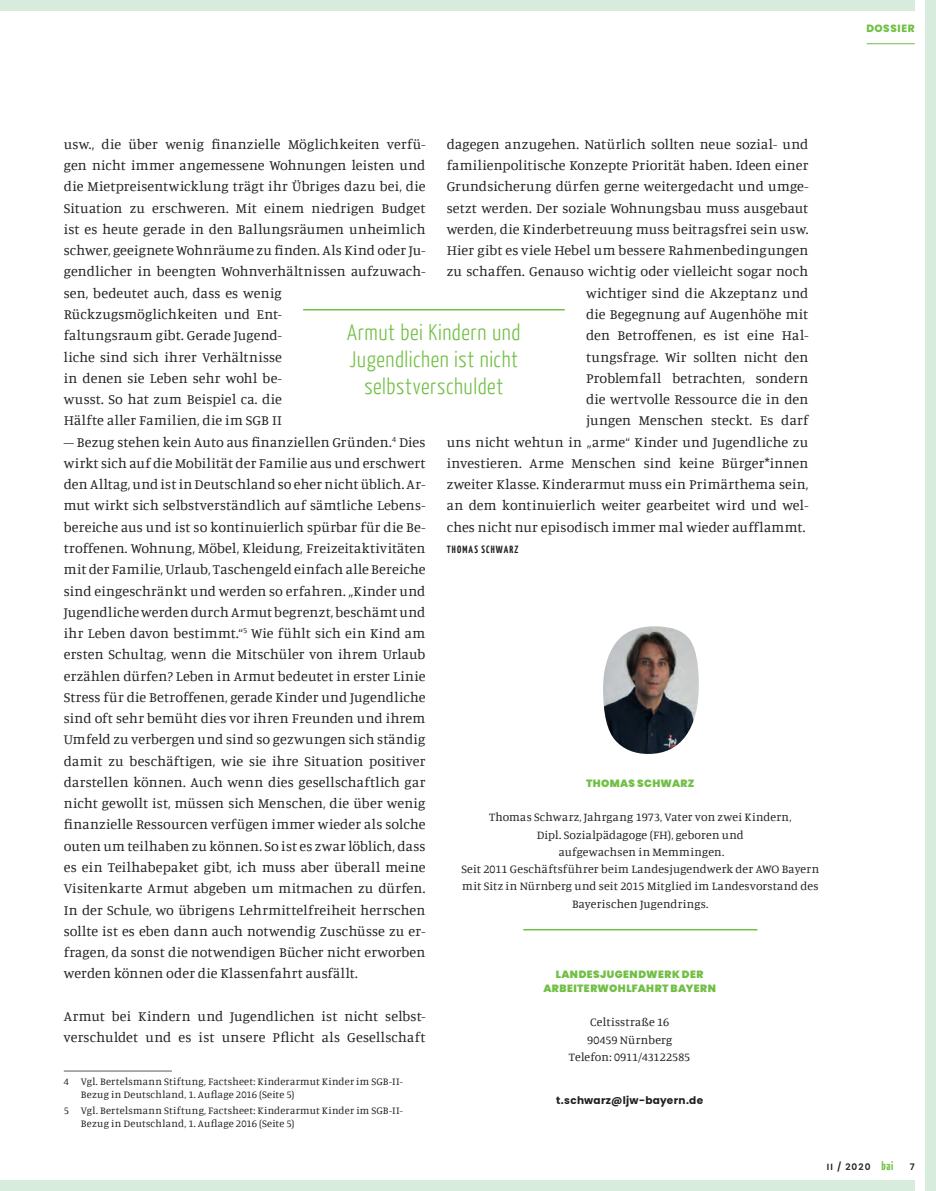
<style>
.page{position:relative;width:936px;height:1191px;background:#fff}
.page>*{position:absolute;margin:0;border:0;box-sizing:border-box;transform-origin:0 0}
.t1{font:300 22.5px/27px "BDKJ";letter-spacing:.01em;color:#71bf44;text-align:center}
.t2{font:14.25px/21.3px "Manuale";letter-spacing:.015em;color:#231f20}
.t3{font:12px/17.2px "Manuale";letter-spacing:.015em;color:#231f20;text-align:center}
.t4{font:10.5px/13.5px "Manuale";letter-spacing:.025em;color:#231f20}
.t5{font:900 10.5px/13.5px "Poppins";letter-spacing:.04em;color:#71bf44;text-align:center}
.t6{font:700 10.5px "Poppins";letter-spacing:.03em;color:#231f20}
.t7{font:700 10.5px "BDKJ";letter-spacing:.1em;color:#231f20}
.t8{font:800 10.5px "Poppins";letter-spacing:.055em;color:#71bf44}
.t9{font:600 9px "Poppins";letter-spacing:.125em;color:#231f20}
.s1{font-family:"BDKJ";font-weight:700;font-size:12px;color:#71bf44}
</style>
<div class="page">
<div style="left:0;top:0;width:914px;height:11px;background:#d8ecdd"></div>
<div style="left:925px;top:0;width:10px;height:1191px;background:#d8ecdd"></div>
<div style="left:0;top:1180px;width:914px;height:11px;background:#d8ecdd"></div>
<hr style="left:866px;top:43px;width:48px;height:1px;background:#71bf44">
<img style="left:603px;top:626px;width:95px;height:128px">
<hr style="left:64px;top:1070px;width:108px;height:1px;background:#57585a">
<hr style="left:303px;top:309px;width:261px;height:1px;background:#71bf44">
<hr style="left:523px;top:929px;width:234px;height:1px;background:#71bf44">
<p class="t8" style="left:866px;top:23px;width:50px">DOSSIER</p>
<p class="t2" style="left:64px;top:133px;width:363px">usw., die über wenig finanzielle Möglichkeiten verfü&shy;gen nicht immer angemessene Wohnungen leisten und die Mietpreisentwicklung trägt ihr Übriges dazu bei, die Situation zu erschweren. Mit einem niedrigen Budget ist es heute gerade in den Ballungsräumen unheimlich schwer, geeignete Wohnräume zu finden. Als Kind oder Ju&shy;gendlicher in beengten Wohnverhältnissen aufzuwach&shy;sen, bedeutet auch, dass es wenig Rückzugsmöglichkeiten und Ent-<br>faltungsraum gibt. Gerade Jugend-<br>liche sind sich ihrer Verhältnisse<br>in denen sie Leben sehr wohl be-<br>wusst. So hat zum Beispiel ca. die<br>Hälfte aller Familien, die im SGB II</p>
<p class="t2" style="left:64px;top:431px;width:363px;text-align:justify">– Bezug stehen kein Auto aus finanziellen Gründen.<sup>4</sup> Dies wirkt sich auf die Mobilität der Familie aus und erschwert den Alltag, und ist in Deutschland so eher nicht üblich. Ar&shy;mut wirkt sich selbstverständlich auf sämtliche Lebens&shy;bereiche aus und ist so kontinuierlich spürbar für die Be&shy;troffenen. Wohnung, Möbel, Kleidung, Freizeitaktivitäten mit der Familie, Urlaub, Taschengeld einfach alle Bereiche sind eingeschränkt und werden so erfahren. „Kinder und Jugendliche werden durch Armut begrenzt, beschämt und ihr Leben davon bestimmt.“<sup>5</sup> Wie fühlt sich ein Kind am ersten Schultag, wenn die Mitschüler von ihrem Urlaub erzählen dürfen? Leben in Armut bedeutet in erster Linie Stress für die Betroffenen, gerade Kinder und Jugendliche sind oft sehr bemüht dies vor ihren Freunden und ihrem Umfeld zu verbergen und sind so gezwungen sich ständig damit zu beschäftigen, wie sie ihre Situation positiver darstellen können. Auch wenn dies gesellschaftlich gar nicht gewollt ist, müssen sich Menschen, die über wenig finanzielle Ressourcen verfügen immer wieder als solche outen um teilhaben zu können. So ist es zwar löblich, dass es ein Teilhabepaket gibt, ich muss aber überall meine Visitenkarte Armut abgeben um mitmachen zu dürfen.<br>In der Schule, wo übrigens Lehrmittelfreiheit herrschen sollte ist es eben dann auch notwendig Zuschüsse zu er&shy;fragen, da sonst die notwendigen Bücher nicht erworben werden können oder die Klassenfahrt ausfällt.</p>
<p class="t2" style="left:64px;top:1005px;width:363px">Armut bei Kindern und Jugendlichen ist nicht selbst&shy;verschuldet und es ist unsere Pflicht als Gesellschaft</p>
<p class="t4" style="left:81px;top:1073px;width:323px;text-indent:-17px">4 Vgl. Bertelsmann Stiftung, Factsheet: Kinderarmut Kinder im SGB-II-<br>Bezug in Deutschland, 1. Auflage 2016 (Seite 5)</p>
<p class="t4" style="left:81px;top:1103px;width:323px;text-indent:-17px">5 Vgl. Bertelsmann Stiftung, Factsheet: Kinderarmut Kinder im SGB-II-<br>Bezug in Deutschland, 1. Auflage 2016 (Seite 5)</p>
<p class="t2" style="left:446px;top:133px;width:363px;text-align:right">dagegen anzugehen. Natürlich sollten neue sozial- und familienpolitische Konzepte Priorität haben. Ideen einer Grundsicherung dürfen gerne weitergedacht und umge&shy;setzt werden. Der soziale Wohnungsbau muss ausgebaut werden, die Kinderbetreuung muss beitragsfrei sein usw.<br>Hier gibt es viele Hebel um bessere Rahmenbedingungen zu schaffen. Genauso wichtig oder vielleicht sogar noch wichtiger sind die Akzeptanz und<br>die Begegnung auf Augenhöhe mit<br>den Betroffenen, es ist eine Hal-<br>tungsfrage. Wir sollten nicht den<br>Problemfall betrachten, sondern<br>die wertvolle Ressource die in den<br>jungen Menschen steckt. Es darf<br>uns nicht wehtun in „arme“ Kinder und Jugendliche zu investieren. Arme Menschen sind keine Bürger*innen zweiter Klasse. Kinderarmut muss ein Primärthema sein, an dem kontinuierlich weiter gearbeitet wird und wel&shy;ches nicht nur episodisch immer mal wieder aufflammt.</p>
<p class="t7" style="left:447px;top:542px;width:73px">THOMAS SCHWARZ</p>
<h1 class="t1" style="left:347px;top:318px;width:175px">Armut bei Kindern und<br>Jugendlichen ist nicht selbstverschuldet</h1>
<p class="t5" style="left:586px;top:776px;width:110px">THOMAS SCHWARZ</p>
<p class="t3" style="left:461px;top:808px;width:359px">Thomas Schwarz, Jahrgang 1973, Vater von zwei Kindern,<br>Dipl. Sozialpädagoge (FH), geboren und<br>aufgewachsen in Memmingen.<br>Seit 2011 Geschäftsführer beim Landesjugendwerk der AWO Bayern mit Sitz in Nürnberg und seit 2015 Mitglied im Landesvorstand des Bayerischen Jugendrings.</p>
<p class="t5" style="left:543px;top:968px;width:174px">LANDESJUGENDWERK DER<br>ARBEITERWOHLFAHRT BAYERN</p>
<p class="t3" style="left:569px;top:1013px;width:123px">Celtisstraße 16<br>90459 Nürnberg<br>Telefon: 0911/43122585</p>
<p class="t6" style="left:556px;top:1094px;width:148px">t.schwarz@ljw-bayern.de</p>
<p class="t9" style="left:826px;top:1161px;width:68px">II / 2020 <span class="s1">bai</span></p>
<p class="t9" style="left:909px;top:1161px;width:6px">7</p>
</div>
